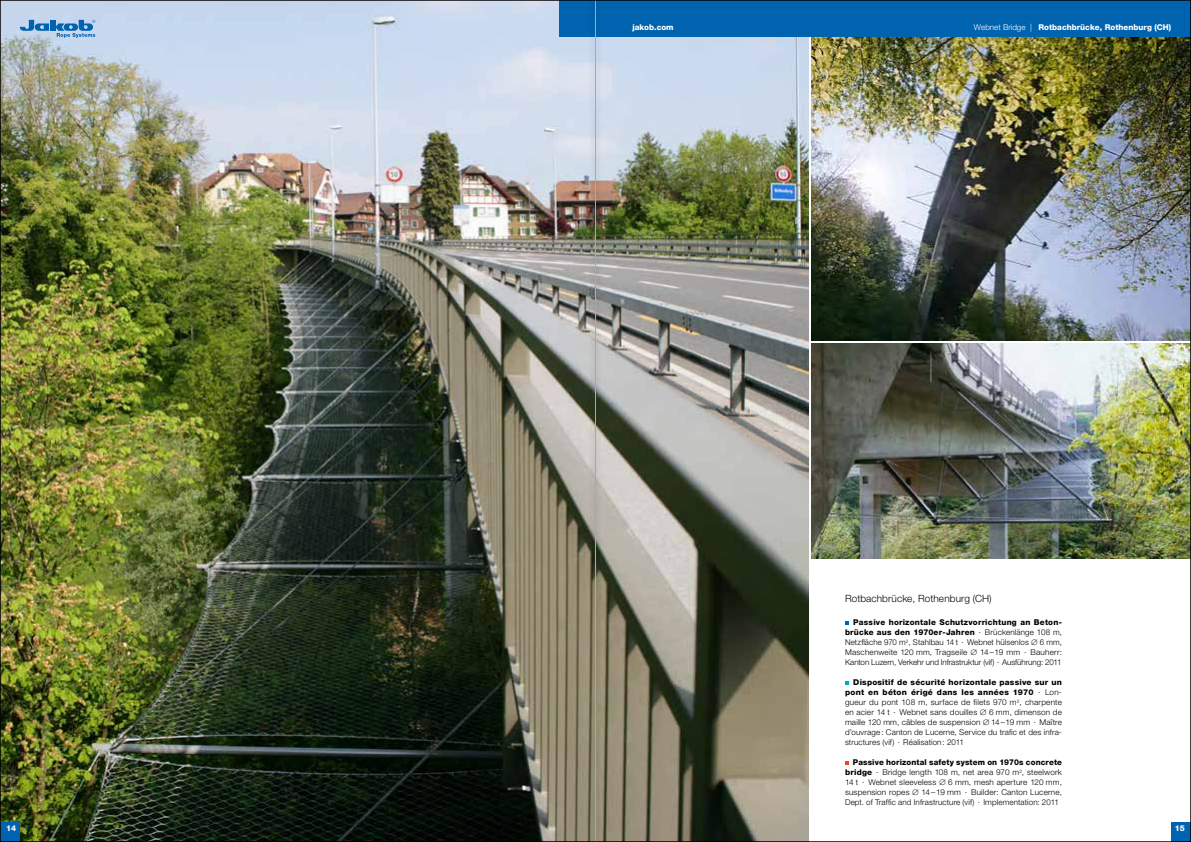
<style>
.page{position:relative;width:1191px;height:842px;background:#fff}
.page>*{position:absolute;margin:0;border:0;box-sizing:border-box;transform-origin:0 0}
.t1{font:300 10px "Helvetica Neue LT Pro";letter-spacing:.01em;color:#000}
.t2{font:300 8px/10px "Helvetica Neue LT Pro";letter-spacing:.015em;color:#000;text-align:justify}
.t3{font:800 8px "Helvetica Neue LT Pro";color:#fff}
.s1{font-weight:300}
.s2{font-weight:800}
</style>
<div class="page">
<img style="left:2px;top:2px;width:806px;height:838px">
<img style="left:811px;top:343px;width:378px;height:215px">
<svg style="left:845px;top:621px;width:4px;height:4px"></svg>
<svg style="left:845px;top:681px;width:4px;height:4px"></svg>
<svg style="left:845px;top:761px;width:4px;height:4px"></svg>
<img style="left:811px;top:37px;width:378px;height:304px">
<div style="left:1171px;top:822px;width:20px;height:20px;background:#0063af"></div>
<div style="left:0;top:822px;width:20px;height:20px;background:#0063af"></div>
<div style="left:595px;top:0;width:596px;height:37px;background:#0063af"></div>
<div style="left:50px;top:20px;width:5px;height:11px;background:#0063af"></div>
<svg style="left:20px;top:20px;width:29px;height:11px"></svg>
<svg style="left:55px;top:20px;width:40px;height:18px"></svg>
<div style="left:558px;top:0;width:37px;height:37px;background:#0063af"></div>
<div style="left:590px;top:0;width:11px;height:842px;background:#000;opacity:.5"></div>
<hr style="left:595px;top:0;width:1px;height:842px;background:#a8a8a7">
<p class="t3" style="left:632px;top:23px;width:43px">jakob.com</p>
<p class="t3" style="left:974px;top:23px;width:199px"><span class="s1">Webnet Bridge |</span> Rotbachbrücke, Rothenburg (CH)</p>
<p class="t1" style="left:845px;top:593px;width:148px">Rotbachbrücke, Rothenburg (CH)</p>
<p class="t2" style="left:845px;top:617px;width:218px;text-indent:8px"><span class="s2">Passive horizontale Schutzvorrichtung an Beton&shy;brücke aus den 1970er-Jahren</span> ∙ Brückenlänge 108 m, Netzfläche 970 m<sup>2</sup>, Stahlbau 14 t ∙ Webnet hülsenlos ∅ 6 mm, Maschenweite 120 mm, Tragseile ∅ 14 –19 mm ∙ Bauherr:<br>Kanton Luzern, Verkehr und Infrastruktur (vif) ∙ Ausführung: 2011</p>
<p class="t2" style="left:845px;top:677px;width:218px;text-align:left;text-indent:8px"><span class="s2">Dispositif de sécurité horizontale passive sur un pont en béton érigé dans les années 1970</span> ∙ Lon&shy;gueur du pont 108 m, surface de filets 970 m<sup>2</sup>, charpente en acier 14 t ∙ Webnet sans douilles ∅ 6 mm, dimenson de maille 120 mm, câbles de suspension ∅ 14–19 mm ∙ Maître d’ouvrage: Canton de Lucerne, Service du trafic et des infra&shy;structures (vif) · Réalisation: 2011</p>
<p class="t2" style="left:845px;top:757px;width:218px;text-indent:8px"><span class="s2">Passive horizontal safety system on 1970s concrete bridge</span> ∙ Bridge length 108 m, net area 970 m<sup>2</sup>, steelwork 14 t ∙ Webnet sleeveless ∅ 6 mm, mesh aperture 120 mm, suspension ropes ∅ 14–19 mm ∙ Builder: Canton Lucerne, Dept. of Traffic and Infrastructure (vif) · Implementation: 2011</p>
<p class="t3" style="left:6px;top:824px;width:12px">14</p>
<p class="t3" style="left:1174px;top:824px;width:12px">15</p>
</div>
